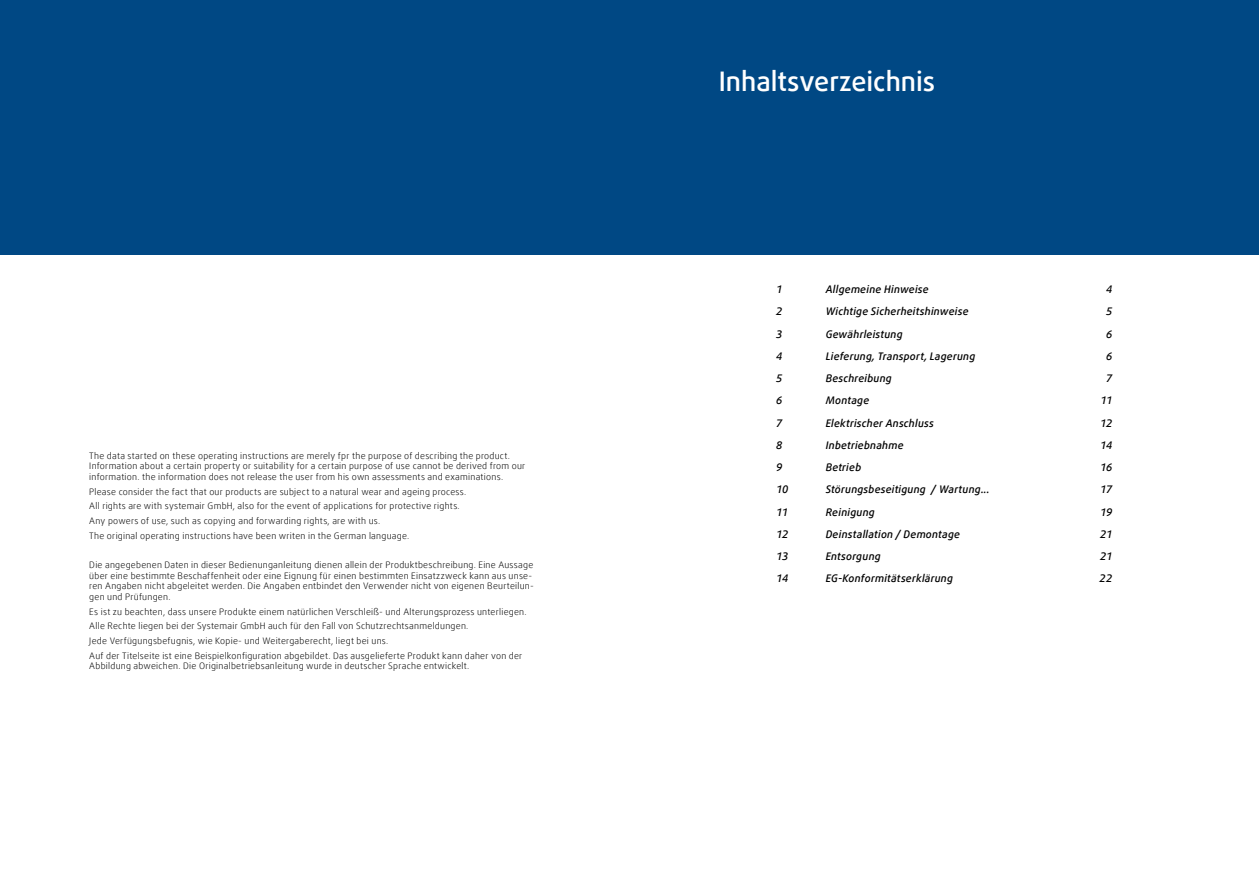
<style>
.page{position:relative;width:1259px;height:893px;background:#fff}
.page>*{position:absolute;margin:0;border:0;box-sizing:border-box;transform-origin:0 0}
.t1{font:500 27px "Daxline Offc Pro";color:#fff}
.t2{font:italic 500 10.5px "Daxline Offc Pro";letter-spacing:.02em;color:#000}
.t3{font:300 9px/14.7px "Daxline Offc Pro";letter-spacing:.025em;color:#000}
</style>
<div class="page">
<div style="left:0;top:0;width:1259px;height:255px;background:#004884"></div>
<p class="t3" style="left:89px;top:450px;width:437px;line-height:10.5px">The data started on these operating instructions are merely fpr the purpose of describing the product.<br>Information about a certain property or suitability for a certain purpose of use cannot be derived from our information. the information does not release the user from his own assessments and examinations.</p>
<p class="t3" style="left:89px;top:484px;width:378px">Please consider the fact that our products are subject to a natural wear and ageing process.<br>All rights are with systemair GmbH, also for the event of applications for protective rights.<br>Any powers of use, such as copying and forwarding rights, are with us.<br>The original operating instructions have been writen in the German language.</p>
<p class="t3" style="left:89px;top:560px;width:446px;line-height:10.5px">Die angegebenen Daten in dieser Bedienunganleitung dienen allein der Produktbeschreibung. Eine Aussage über eine bestimmte Beschaffenheit oder eine Eignung für einen bestimmten Einsatzzweck kann aus unse&shy;ren Angaben nicht abgeleitet werden. Die Angaben entbindet den Verwender nicht von eigenen Beurteilun&shy;gen und Prüfungen.</p>
<p class="t3" style="left:89px;top:604px;width:439px">Es ist zu beachten, dass unsere Produkte einem natürlichen Verschleiß- und Alterungsprozess unterliegen.<br>Alle Rechte liegen bei der Systemair GmbH auch für den Fall von Schutzrechtsanmeldungen.<br>Jede Verfügungsbefugnis, wie Kopie- und Weitergaberecht, liegt bei uns.<br>Auf der Titelseite ist eine Beispielkonfiguration abgebildet. Das ausgelieferte Produkt kann daher von der</p>
<p class="t3" style="left:89px;top:659px;width:381px">Abbildung abweichen. Die Originalbetriebsanleitung wurde in deutscher Sprache entwickelt.</p>
<h1 class="t1" style="left:719px;top:64px;width:218px">Inhaltsverzeichnis</h1>
<p class="t2" style="left:776px;top:282px;width:8px">1</p>
<p class="t2" style="left:825px;top:282px;width:104px">Allgemeine Hinweise</p>
<p class="t2" style="left:1106px;top:282px;width:8px">4</p>
<p class="t2" style="left:776px;top:305px;width:8px">2</p>
<p class="t2" style="left:825px;top:305px;width:144px">Wichtige Sicherheitshinweise</p>
<p class="t2" style="left:1106px;top:305px;width:8px">5</p>
<p class="t2" style="left:776px;top:327px;width:8px">3</p>
<p class="t2" style="left:825px;top:327px;width:78px">Gewährleistung</p>
<p class="t2" style="left:1106px;top:327px;width:8px">6</p>
<p class="t2" style="left:776px;top:349px;width:8px">4</p>
<p class="t2" style="left:825px;top:349px;width:151px">Lieferung, Transport, Lagerung</p>
<p class="t2" style="left:1106px;top:349px;width:8px">6</p>
<p class="t2" style="left:776px;top:371px;width:8px">5</p>
<p class="t2" style="left:825px;top:371px;width:68px">Beschreibung</p>
<p class="t2" style="left:1106px;top:371px;width:8px">7</p>
<p class="t2" style="left:776px;top:394px;width:8px">6</p>
<p class="t2" style="left:825px;top:394px;width:45px">Montage</p>
<p class="t2" style="left:1100px;top:394px;width:13px">11</p>
<p class="t2" style="left:776px;top:416px;width:8px">7</p>
<p class="t2" style="left:825px;top:416px;width:110px">Elektrischer Anschluss</p>
<p class="t2" style="left:1100px;top:416px;width:14px">12</p>
<p class="t2" style="left:776px;top:438px;width:8px">8</p>
<p class="t2" style="left:825px;top:438px;width:79px">Inbetriebnahme</p>
<p class="t2" style="left:1100px;top:438px;width:14px">14</p>
<p class="t2" style="left:776px;top:460px;width:8px">9</p>
<p class="t2" style="left:825px;top:460px;width:37px">Betrieb</p>
<p class="t2" style="left:1100px;top:460px;width:14px">16</p>
<p class="t2" style="left:776px;top:483px;width:14px">10</p>
<p class="t2" style="left:825px;top:483px;width:165px">Störungsbeseitigung / Wartung...</p>
<p class="t2" style="left:1100px;top:483px;width:14px">17</p>
<p class="t2" style="left:776px;top:505px;width:13px">11</p>
<p class="t2" style="left:825px;top:505px;width:51px">Reinigung</p>
<p class="t2" style="left:1100px;top:505px;width:14px">19</p>
<p class="t2" style="left:776px;top:527px;width:14px">12</p>
<p class="t2" style="left:825px;top:527px;width:136px">Deinstallation / Demontage</p>
<p class="t2" style="left:1100px;top:527px;width:14px">21</p>
<p class="t2" style="left:776px;top:549px;width:14px">13</p>
<p class="t2" style="left:825px;top:549px;width:56px">Entsorgung</p>
<p class="t2" style="left:1100px;top:549px;width:14px">21</p>
<p class="t2" style="left:776px;top:572px;width:14px">14</p>
<p class="t2" style="left:825px;top:572px;width:129px">EG-Konformitätserklärung</p>
<p class="t2" style="left:1099px;top:572px;width:14px">22</p>
</div>
